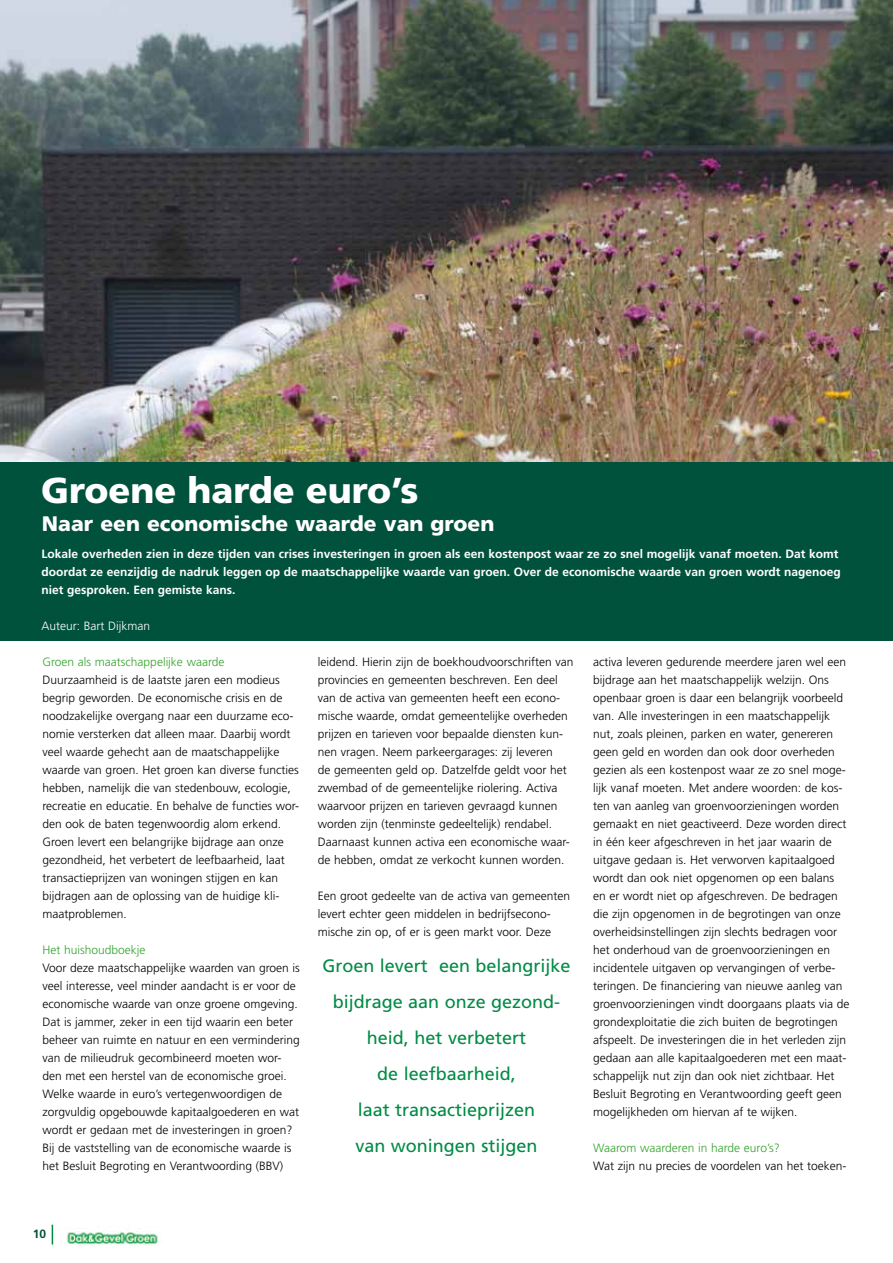
<style>
.page{position:relative;width:893px;height:1263px;background:#fff}
.page>*{position:absolute;margin:0;border:0;box-sizing:border-box;transform-origin:0 0}
.t1{font:900 36px "Frutiger";color:#fff}
.t2{font:900 21px "Frutiger";color:#fff}
.t3{font:18px/36px "Frutiger";color:#008b45;text-align:center}
.t4{font:300 12px/18px "Frutiger";color:#000}
.t5{font:700 12px/18px "Frutiger";color:#fff}
.t6{font:300 12px "Frutiger";color:#35a32c}
.t7{font:300 12px "Frutiger";color:#fff}
.t8{font:700 12px "Frutiger";color:#00523c}
</style>
<div class="page">
<svg style="left:52px;top:1225px;width:1px;height:19px"></svg>
<img style="left:66px;top:1231px;width:92px;height:14px">
<div style="left:0;top:461px;width:893px;height:180px;background:#00523c"></div>
<img style="left:0;top:0;width:893px;height:461px">
<h1 class="t1" style="left:41px;top:469px;width:379px">Groene harde euro’s</h1>
<h2 class="t2" style="left:42px;top:510px;width:454px">Naar een economische waarde van groen</h2>
<p class="t5" style="left:42px;top:545px;width:801px">Lokale overheden zien in deze tijden van crises investeringen in groen als een kostenpost waar ze zo snel mogelijk vanaf moeten. Dat komt doordat ze eenzijdig de nadruk leggen op de maatschappelijke waarde van groen. Over de economische waarde van groen wordt nagenoeg niet gesproken. Een gemiste kans.</p>
<p class="t7" style="left:42px;top:619px;width:110px">Auteur: Bart Dijkman</p>
<p class="t6" style="left:43px;top:655px;width:183px">Groen als maatschappelijke waarde</p>
<p class="t4" style="left:43px;top:671px;width:258px">Duurzaamheid is de laatste jaren een modieus begrip geworden. De economische crisis en de noodzakelijke overgang naar een duurzame eco&shy;nomie versterken dat alleen maar. Daarbij wordt veel waarde gehecht aan de maatschappelijke waarde van groen. Het groen kan diverse functies hebben, namelijk die van stedenbouw, ecologie, recreatie en educatie. En behalve de functies wor&shy;den ook de baten tegenwoordig alom erkend.<br>Groen levert een belangrijke bijdrage aan onze gezondheid, het verbetert de leefbaarheid, laat transactieprijzen van woningen stijgen en kan bijdragen aan de oplossing van de huidige kli&shy;maatproblemen.</p>
<p class="t6" style="left:43px;top:943px;width:105px">Het huishoudboekje</p>
<p class="t4" style="left:43px;top:959px;width:259px">Voor deze maatschappelijke waarden van groen is veel interesse, veel minder aandacht is er voor de economische waarde van onze groene omgeving.<br>Dat is jammer, zeker in een tijd waarin een beter beheer van ruimte en natuur en een vermindering van de milieudruk gecombineerd moeten wor&shy;den met een herstel van de economische groei.<br>Welke waarde in euro’s vertegenwoordigen de zorgvuldig opgebouwde kapitaalgoederen en wat wordt er gedaan met de investeringen in groen?<br>Bij de vaststelling van de economische waarde is het Besluit Begroting en Verantwoording (BBV)</p>
<p class="t4" style="left:318px;top:653px;width:257px">leidend. Hierin zijn de boekhoudvoorschriften van provincies en gemeenten beschreven. Een deel van de activa van gemeenten heeft een econo&shy;mische waarde, omdat gemeentelijke overheden prijzen en tarieven voor bepaalde diensten kun&shy;nen vragen. Neem parkeergarages: zij leveren<br>de gemeenten geld op. Datzelfde geldt voor het zwembad of de gemeentelijke riolering. Activa waarvoor prijzen en tarieven gevraagd kunnen worden zijn (tenminste gedeeltelijk) rendabel.<br>Daarnaast kunnen activa een economische waar&shy;de hebben, omdat ze verkocht kunnen worden.</p>
<p class="t4" style="left:318px;top:887px;width:254px">Een groot gedeelte van de activa van gemeenten levert echter geen middelen in bedrijfsecono&shy;mische zin op, of er is geen markt voor. Deze</p>
<h3 class="t3" style="left:322px;top:948px;width:250px">Groen levert een belangrijke bijdrage aan onze gezond&shy;heid, het verbetert<br>de leefbaarheid,<br>laat transactieprijzen<br>van woningen stijgen</h3>
<p class="t4" style="left:593px;top:653px;width:258px">activa leveren gedurende meerdere jaren wel een bijdrage aan het maatschappelijk welzijn. Ons openbaar groen is daar een belangrijk voorbeeld van. Alle investeringen in een maatschappelijk nut, zoals pleinen, parken en water, genereren geen geld en worden dan ook door overheden gezien als een kostenpost waar ze zo snel moge&shy;lijk vanaf moeten. Met andere woorden: de kos&shy;ten van aanleg van groenvoorzieningen worden gemaakt en niet geactiveerd. Deze worden direct in één keer afgeschreven in het jaar waarin de uitgave gedaan is. Het verworven kapitaalgoed wordt dan ook niet opgenomen op een balans en er wordt niet op afgeschreven. De bedragen die zijn opgenomen in de begrotingen van onze overheidsinstellingen zijn slechts bedragen voor het onderhoud van de groenvoorzieningen en incidentele uitgaven op vervangingen of verbe&shy;teringen. De financiering van nieuwe aanleg van groenvoorzieningen vindt doorgaans plaats via de grondexploitatie die zich buiten de begrotingen afspeelt. De investeringen die in het verleden zijn gedaan aan alle kapitaalgoederen met een maat&shy;schappelijk nut zijn dan ook niet zichtbaar. Het Besluit Begroting en Verantwoording geeft geen mogelijkheden om hiervan af te wijken.</p>
<p class="t6" style="left:593px;top:1141px;width:188px">Waarom waarderen in harde euro’s?</p>
<p class="t4" style="left:593px;top:1157px;width:255px">Wat zijn nu precies de voordelen van het toeken-</p>
<p class="t8" style="left:33px;top:1227px;width:15px">10</p>
</div>
